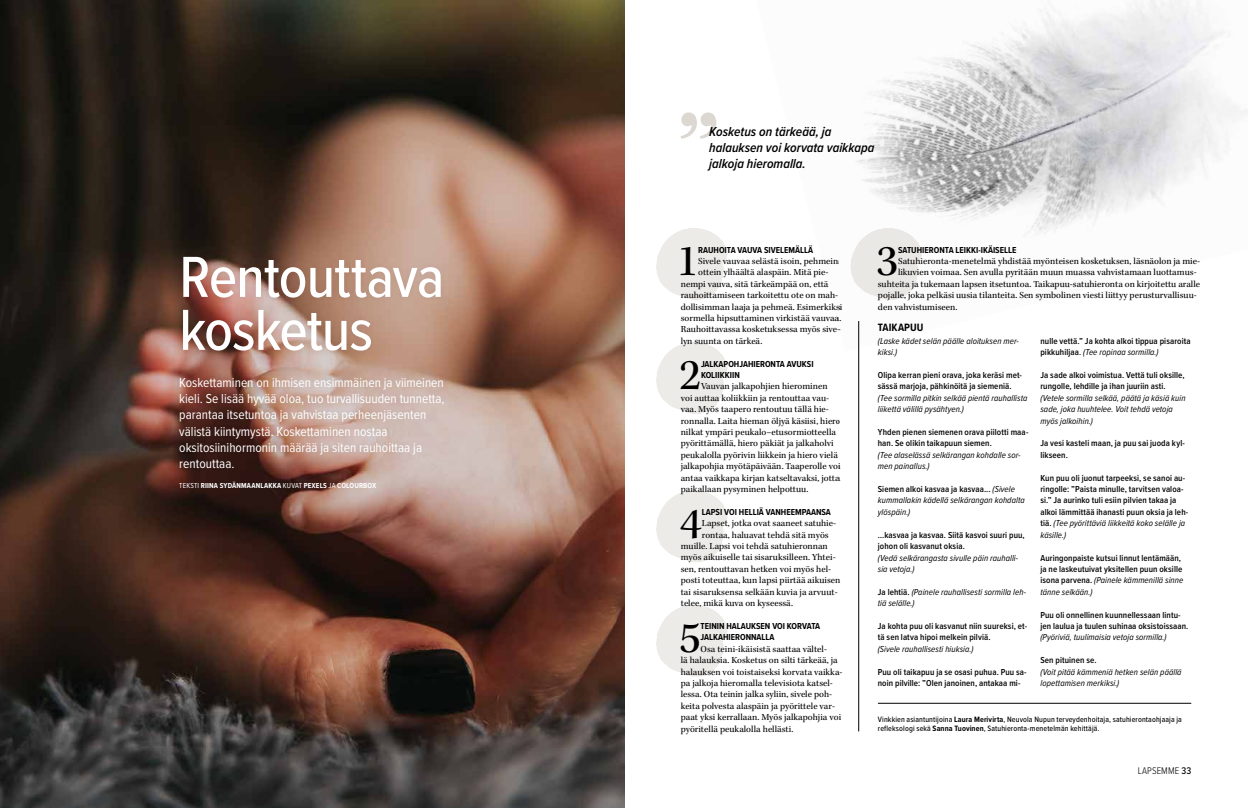
<style>
.page{position:relative;width:1248px;height:808px;background:#fff}
.page>*{position:absolute;margin:0;border:0;box-sizing:border-box;transform-origin:0 0}
.t1{font:500 60px/53px "Proxima Nova Cond";letter-spacing:-.015em;color:#fff}
.t2{font:45px "Kepler Std";color:#000}
.t3{font:13.5px/16.2px "Proxima Nova Cond";color:#fff}
.t4{font:italic 600 13.5px/16.2px "Proxima Nova Cond";color:#000}
.t5{font:700 11px "Proxima Nova Cond";letter-spacing:.005em;color:#000}
.t6{font:300 10px "Proxima Nova Cond";letter-spacing:.015em;color:#000}
.t7{font:9.5px/11.4px "Kepler Std";color:#000}
.t8{font:600 9px/11.4px "Proxima Nova Cond";letter-spacing:.01em;color:#000}
.t9{font:italic 9px/11.4px "Proxima Nova Cond";letter-spacing:.01em;color:#000}
.t10{font:700 9px/11.4px "Proxima Nova Cond";color:#000}
.t11{font:500 8px/9.6px "Proxima Nova Cond";letter-spacing:.015em;color:#000}
.t12{font:700 7.5px "Proxima Nova Cond";letter-spacing:.02em;color:#fff}
.s1{font-weight:400}
.s2{font-weight:600;font-style:normal}
.s3{font-weight:500}
.s4{font-weight:400;font-style:italic}
.s5{font-weight:700}
</style>
<div class="page">
<img style="left:856px;top:0;width:391px;height:351px">
<svg style="left:656px;top:228px;width:72px;height:72px"></svg>
<svg style="left:656px;top:342px;width:72px;height:72px"></svg>
<svg style="left:656px;top:490px;width:72px;height:72px"></svg>
<svg style="left:656px;top:605px;width:72px;height:72px"></svg>
<img style="left:0;top:0;width:624px;height:808px">
<svg style="left:681px;top:112px;width:35px;height:27px"></svg>
<div style="left:177px;top:250px;width:270px;height:107px;background:#000;opacity:.05"></div>
<div style="left:174px;top:372px;width:276px;height:102px;background:#000;opacity:.05"></div>
<hr style="left:877px;top:703px;width:314px;height:1px;background:#000">
<hr style="left:858px;top:321px;width:1px;height:410px;background:#000">
<svg style="left:850px;top:227px;width:73px;height:74px"></svg>
<h1 class="t1" style="left:179px;top:248px;width:266px">Rentouttava kosketus</h1>
<p class="t3" style="left:179px;top:374px;width:267px">Koskettaminen on ihmisen ensimmäinen ja viimeinen kieli. Se lisää hyvää oloa, tuo turvallisuuden tunnetta, parantaa itsetuntoa ja vahvistaa perheenjäsenten välistä kiintymystä. Koskettaminen nostaa oksitosiinihormonin määrää ja siten rauhoittaa ja rentouttaa.</p>
<p class="t12" style="left:179px;top:480px;width:198px"><span class="s1">TEKSTI</span> RIINA SYDÄNMAANLAKKA <span class="s1">KUVAT</span> PEXELS <span class="s1">JA</span> COLOURBOX</p>
<h3 class="t4" style="left:709px;top:123px;width:167px">Kosketus on tärkeää, ja halauksen voi korvata vaikkapa jalkoja hieromalla.</h3>
<h2 class="t2" style="left:676px;top:236px;width:23px">1</h2>
<p class="t10" style="left:698px;top:244px;width:116px">RAUHOITA VAUVA SIVELEMÄLLÄ</p>
<p class="t7" style="left:698px;top:256px;width:141px">Sivele vauvaa selästä isoin, pehmein</p>
<p class="t7" style="left:698px;top:267px;width:132px">ottein ylhäältä alaspäin. Mitä pie-</p>
<p class="t7" style="left:680px;top:279px;width:149px">nempi vauva, sitä tärkeämpää on, että</p>
<p class="t7" style="left:680px;top:290px;width:159px">rauhoittamiseen tarkoitettu ote on mah-</p>
<p class="t7" style="left:680px;top:301px;width:163px">dollisimman laaja ja pehmeä. Esimerkiksi</p>
<p class="t7" style="left:680px;top:313px;width:162px">sormella hipsuttaminen virkistää vauvaa.</p>
<p class="t7" style="left:680px;top:324px;width:161px">Rauhoittavassa kosketuksessa myös sive-</p>
<p class="t7" style="left:680px;top:336px;width:83px">lyn suunta on tärkeä.</p>
<h2 class="t2" style="left:679px;top:350px;width:23px">2</h2>
<p class="t10" style="left:701px;top:358px;width:114px">JALKAPOHJAHIERONTA AVUKSI<br>KOLIIKKIIN</p>
<p class="t7" style="left:680px;top:381px;width:161px;text-indent:20px">Vauvan jalkapohjien hierominen voi auttaa koliikkiin ja rentouttaa vau&shy;vaa. Myös taapero rentoutuu tällä hie&shy;ronnalla. Laita hieman öljyä käsiisi, hiero nilkat ympäri peukalo–etusormiotteella pyörittämällä, hiero päkiät ja jalkaholvi peukalolla pyörivin liikkein ja hiero vielä jalkapohjia myötäpäivään. Taaperolle voi antaa vaikkapa kirjan katseltavaksi, jotta paikallaan pysyminen helpottuu.</p>
<h2 class="t2" style="left:680px;top:498px;width:23px">4</h2>
<p class="t10" style="left:701px;top:506px;width:131px">LAPSI VOI HELLIÄ VANHEEMPAANSA</p>
<p class="t7" style="left:701px;top:518px;width:136px">Lapset, jotka ovat saaneet satuhie-</p>
<p class="t7" style="left:701px;top:529px;width:128px">rontaa, haluavat tehdä sitä myös</p>
<p class="t7" style="left:680px;top:541px;width:149px">muille. Lapsi voi tehdä satuhieronnan</p>
<p class="t7" style="left:680px;top:552px;width:156px">myös aikuiselle tai sisaruksilleen. Yhtei-</p>
<p class="t7" style="left:680px;top:564px;width:152px">sen, rentouttavan hetken voi myös hel-</p>
<p class="t7" style="left:680px;top:575px;width:161px">posti toteuttaa, kun lapsi piirtää aikuisen</p>
<p class="t7" style="left:680px;top:586px;width:158px">tai sisaruksensa selkään kuvia ja arvuut-</p>
<p class="t7" style="left:680px;top:598px;width:114px">telee, mikä kuva on kyseessä.</p>
<h2 class="t2" style="left:679px;top:612px;width:23px">5</h2>
<p class="t10" style="left:700px;top:620px;width:121px">TEININ HALAUKSEN VOI KORVATA<br>JALKAHIERONNALLA</p>
<p class="t7" style="left:680px;top:643px;width:163px;text-indent:20px">Osa teini-ikäisistä saattaa vältel-<br>lä halauksia. Kosketus on silti tärkeää, ja halauksen voi toistaiseksi korvata vaikka&shy;pa jalkoja hieromalla televisiota katsel&shy;lessa. Ota teinin jalka syliin, sivele poh&shy;keita polvesta alaspäin ja pyörittele var&shy;paat yksi kerrallaan. Myös jalkapohjia voi pyöritellä peukalolla hellästi.</p>
<h2 class="t2" style="left:876px;top:236px;width:23px">3</h2>
<p class="t10" style="left:897px;top:244px;width:120px">SATUHIERONTA LEIKKI-IKÄISELLE</p>
<p class="t7" style="left:897px;top:256px;width:303px">Satuhieronta-menetelmä yhdistää myönteisen kosketuksen, läsnäolon ja mie-</p>
<p class="t7" style="left:897px;top:267px;width:300px">likuvien voimaa. Sen avulla pyritään muun muassa vahvistamaan luottamus-</p>
<p class="t7" style="left:877px;top:279px;width:324px">suhteita ja tukemaan lapsen itsetuntoa. Taikapuu-satuhieronta on kirjoitettu aralle</p>
<p class="t7" style="left:877px;top:290px;width:320px">pojalle, joka pelkäsi uusia tilanteita. Sen symbolinen viesti liittyy perusturvallisuu-</p>
<p class="t7" style="left:877px;top:301px;width:81px">den vahvistumiseen.</p>
<p class="t5" style="left:877px;top:319px;width:47px">TAIKAPUU</p>
<p class="t9" style="left:877px;top:335px;width:142px">(Laske kädet selän päälle aloituksen mer&shy;kiksi.)</p>
<p class="t8" style="left:877px;top:369px;width:146px">Olipa kerran pieni orava, joka keräsi met&shy;sässä marjoja, pähkinöitä ja siemeniä.</p>
<p class="t9" style="left:877px;top:392px;width:151px">(Tee sormilla pitkin selkää pientä rauhallista liikettä välillä pysähtyen.)</p>
<p class="t8" style="left:877px;top:426px;width:152px">Yhden pienen siemenen orava piilotti maa&shy;han. Se olikin taikapuun siemen.</p>
<p class="t9" style="left:877px;top:449px;width:144px">(Tee alaselässä selkärangan kohdalle sor&shy;men painallus.)</p>
<p class="t9" style="left:877px;top:483px;width:148px"><span class="s2">Siemen alkoi kasvaa ja kasvaa...</span> (Sivele kummallakin kädellä selkärangan kohdalta ylöspäin.)</p>
<p class="t8" style="left:877px;top:529px;width:148px">…kasvaa ja kasvaa. Siitä kasvoi suuri puu, johon oli kasvanut oksia.</p>
<p class="t9" style="left:877px;top:551px;width:142px">(Vedä selkärangasta sivulle päin rauhalli&shy;sia vetoja.)</p>
<p class="t9" style="left:877px;top:586px;width:150px"><span class="s2">Ja lehtiä.</span> (Painele rauhallisesti sormilla leh&shy;tiä selälle.)</p>
<p class="t8" style="left:877px;top:620px;width:151px">Ja kohta puu oli kasvanut niin suureksi, et&shy;tä sen latva hipoi melkein pilviä.</p>
<p class="t9" style="left:877px;top:643px;width:97px">(Sivele rauhallisesti hiuksia.)</p>
<p class="t8" style="left:877px;top:665px;width:150px">Puu oli taikapuu ja se osasi puhua. Puu sa&shy;noin pilville: ”Olen janoinen, antakaa mi-</p>
<p class="t8" style="left:1040px;top:335px;width:152px">nulle vettä.” Ja kohta alkoi tippua pisaroita pikkuhiljaa<span class="s3">.</span> <span class="s4">(Tee ropinaa sormilla.)</span></p>
<p class="t8" style="left:1040px;top:369px;width:146px">Ja sade alkoi voimistua. Vettä tuli oksille, rungolle, lehdille ja ihan juuriin asti.</p>
<p class="t9" style="left:1040px;top:392px;width:147px">(Vetele sormilla selkää, päätä ja käsiä kuin sade, joka huuhtelee. Voit tehdä vetoja myös jalkoihin.)</p>
<p class="t8" style="left:1040px;top:437px;width:146px">Ja vesi kasteli maan, ja puu sai juoda kyl&shy;likseen.</p>
<p class="t8" style="left:1040px;top:472px;width:149px">Kun puu oli juonut tarpeeksi, se sanoi au&shy;ringolle: ”Paista minulle, tarvitsen valoa&shy;si.” Ja aurinko tuli esiin pilvien takaa ja alkoi lämmittää ihanasti puun oksia ja leh&shy;tiä. <span class="s4">(Tee pyörittäviä liikkeitä koko selälle ja käsille.)</span></p>
<p class="t8" style="left:1040px;top:551px;width:144px">Auringonpaiste kutsui linnut lentämään, ja ne laskeutuivat yksitellen puun oksille isona parvena. <span class="s4">(Painele kämmenillä sinne tänne selkään.)</span></p>
<p class="t8" style="left:1040px;top:608px;width:149px">Puu oli onnellinen kuunnellessaan lintu&shy;jen laulua ja tuulen suhinaa oksistoissaan.</p>
<p class="t9" style="left:1040px;top:631px;width:128px">(Pyöriviä, tuulimaisia vetoja sormilla.)</p>
<p class="t8" style="left:1040px;top:654px;width:58px">Sen pituinen se.</p>
<p class="t9" style="left:1040px;top:665px;width:143px">(Voit pitää kämmeniä hetken selän päällä lopettamisen merkiksi.)</p>
<p class="t11" style="left:877px;top:714px;width:305px">Vinkkien asiantuntijoina <span class="s5">Laura Merivirta</span>, Neuvola Nupun terveydenhoitaja, satuhierontaohjaaja ja refleksologi sekä <span class="s5">Sanna Tuovinen</span>, Satuhieronta-menetelmän kehittäjä.</p>
<p class="t6" style="left:1137px;top:763px;width:55px">LAPSEMME <span class="s3">33</span></p>
</div>
